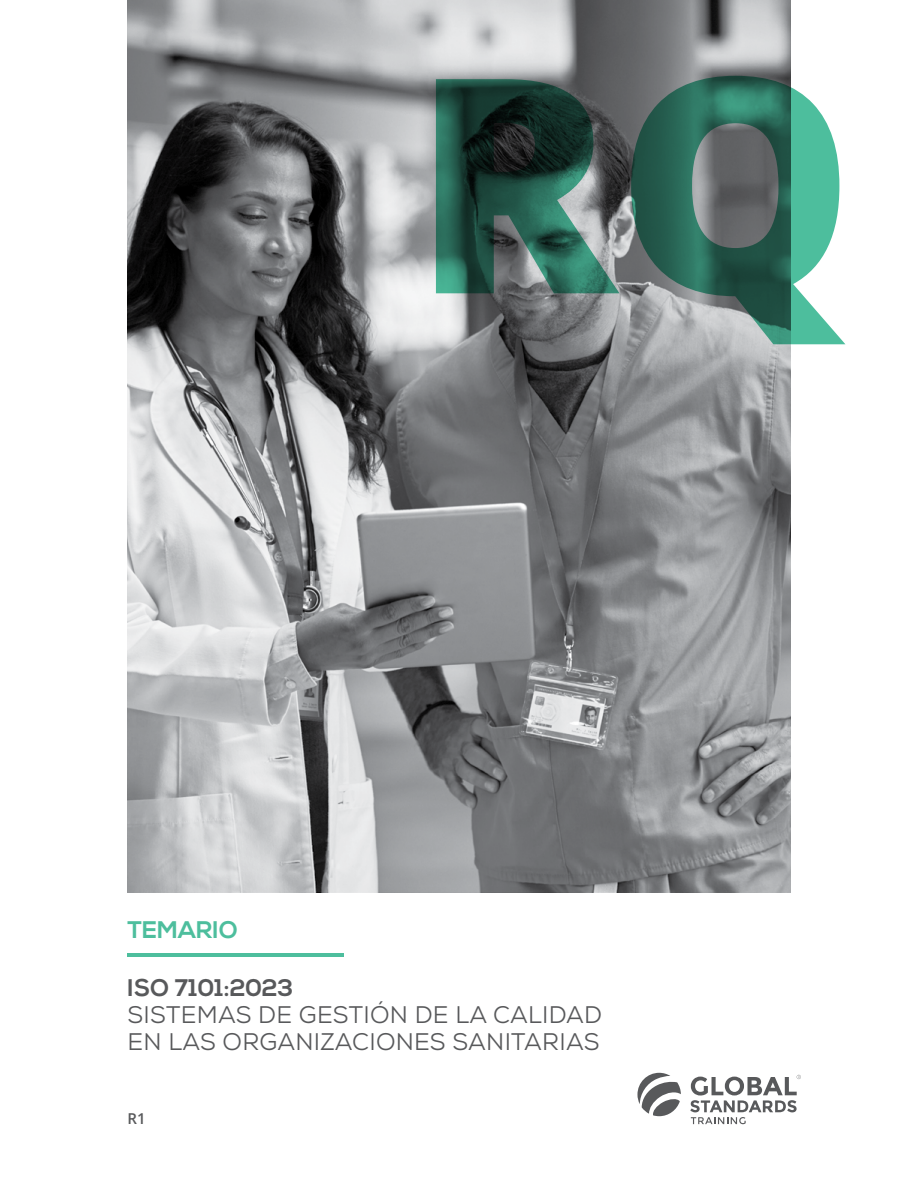
<style>
.page{position:relative;width:918px;height:1188px;background:#fff}
.page>*{position:absolute;margin:0;border:0;box-sizing:border-box;transform-origin:0 0}
.t1{font:800 300px "Open Sans";color:#4dbe9d}
.t2{font:24px/27px "Nexa";letter-spacing:.01em;color:#58595b}
.t3{font:700 24px "Nexa";letter-spacing:.01em;color:#58595b}
.t4{font:700 24px "Nexa";color:#4dbe9d}
.t5{font:600 15px "Open Sans";color:#58595b}
</style>
<div class="page">
<img style="left:128px;top:0;width:662px;height:893px">
<hr style="left:128px;top:953px;width:216px;height:3px;background:#4dbe9d">
<svg style="left:637px;top:1073px;width:44px;height:43px"></svg>
<svg style="left:690px;top:1075px;width:111px;height:49px"></svg>
<h1 class="t1" style="left:413px;top:-44px;width:444px">RQ</h1>
<p class="t4" style="left:128px;top:916px;width:112px">TEMARIO</p>
<p class="t3" style="left:128px;top:974px;width:167px">ISO 7101:2023</p>
<p class="t2" style="left:128px;top:1001px;width:476px">SISTEMAS DE GESTIÓN DE LA CALIDAD<br>EN LAS ORGANIZACIONES SANITARIAS</p>
<p class="t5" style="left:128px;top:1108px;width:20px">R1</p>
</div>
